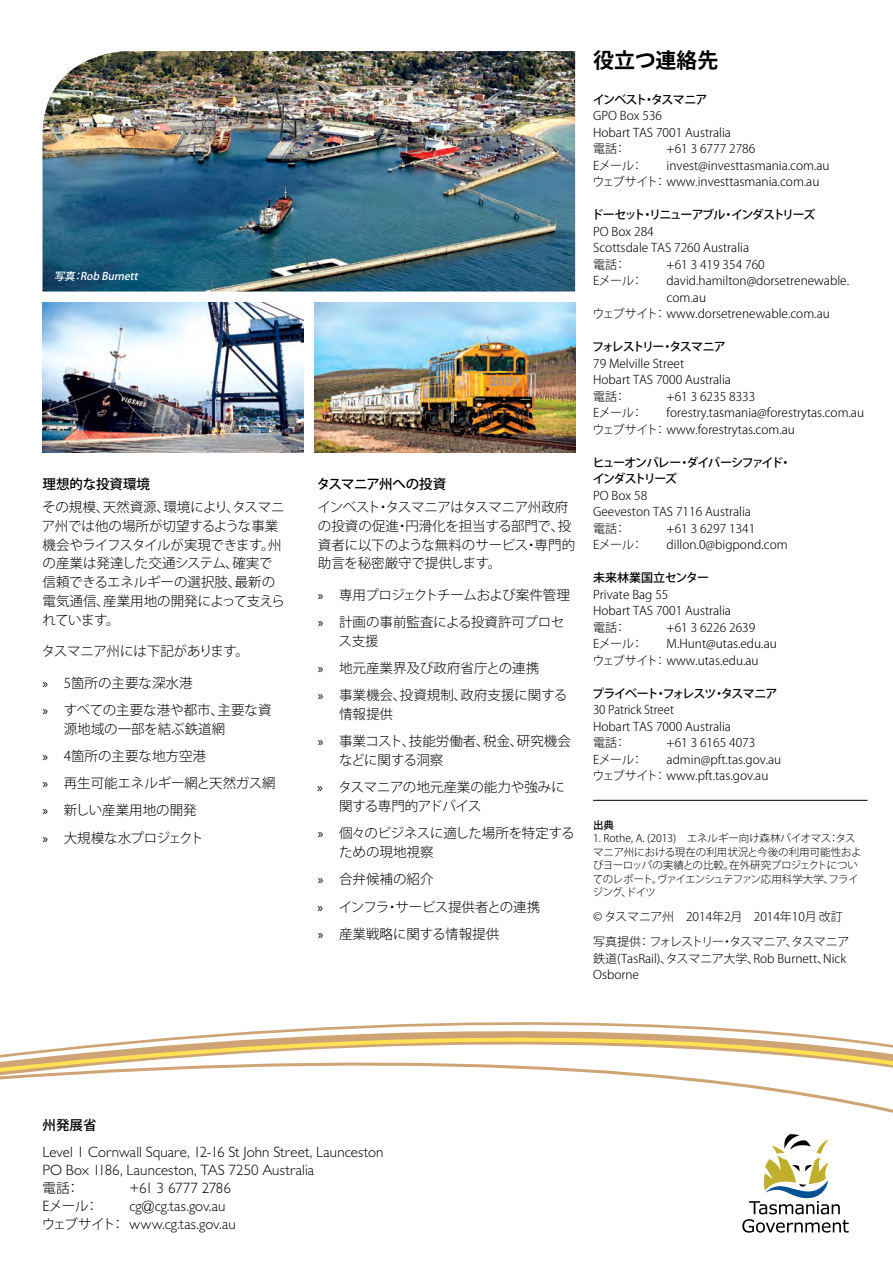
<style>
.page{position:relative;width:893px;height:1263px;background:#fff}
.page>*{position:absolute;margin:0;border:0;box-sizing:border-box;transform-origin:0 0}
.t1{font:700 21px "Koz Go Pro";color:#000}
.t2{font:300 15px/18px "Gill Sans MT Std";letter-spacing:.005em;color:#000}
.t3{font:300 15px "Gill Sans MT Std";letter-spacing:-.025em;color:#000}
.t4{font:300 13.5px/27.3px "Koz Go Pro";color:#000}
.t5{font:300 13.5px/18.8px "Koz Go Pro";letter-spacing:-.02em;color:#000}
.t6{font:500 13.5px "Koz Go Pro";letter-spacing:-.01em;color:#000}
.t7{font:500 13.5px "Koz Go Pro";letter-spacing:-.04em;color:#000}
.t8{font:300 12px/16.5px "Koz Go Pro";color:#000}
.t9{font:300 12px/16.5px "Koz Go Pro";color:#000;scale:.96 1}
.t10{font:500 12px/16.5px "Koz Go Pro";letter-spacing:-.1em;color:#000}
.t11{font:500 12px "Koz Go Pro";letter-spacing:-.12em;color:#000}
.t12{font:500 12px "Koz Go Pro";letter-spacing:-.08em;color:#000}
.t13{font:500 12px "Koz Go Pro";letter-spacing:-.13em;color:#000}
.t14{font:500 12px "Koz Go Pro";letter-spacing:-.075em;color:#000}
.t15{font:500 12px "Koz Go Pro";color:#000}
.t16{font:300 10.5px/13.5px "Koz Go Pro";letter-spacing:-.01em;color:#000}
.t17{font:italic 500 10.5px "Koz Go Pro";color:#fff}
.t18{font:500 10.5px "Koz Go Pro";color:#000}
.s1{font-family:"Myriad Pro";font-weight:400}
.s2{font-family:"Koz Go Pro";font-size:13.5px}
</style>
<div class="page">
<svg style="left:742px;top:1134px;width:107px;height:99px"></svg>
<svg style="left:0;top:1065px;width:893px;height:48px"></svg>
<svg style="left:0;top:1022px;width:893px;height:43px"></svg>
<img style="left:43px;top:51px;width:532px;height:240px">
<img style="left:43px;top:302px;width:260px;height:151px">
<img style="left:314px;top:302px;width:261px;height:151px">
<hr style="left:593px;top:800px;width:274px;height:1px;background:#000">
<p class="t17" style="left:54px;top:270px;width:88px">写真：Rob Burnett</p>
<p class="t6" style="left:43px;top:475px;width:109px">理想的な投資環境</p>
<p class="t4" style="left:42px;top:498px;width:244px;line-height:18.8px">その規模、天然資源、環境により、タスマニア州では他の場所が切望するような事業機会やライフスタイルが実現できます。州の産業は発達した交通システム、確実で信頼できるエネルギーの選択肢、最新の電気通信、産業用地の開発によって支えられています。</p>
<p class="t5" style="left:42px;top:642px;width:209px">タスマニア州には下記があります。</p>
<p class="t4" style="left:43px;top:669px;width:231px"><span class="s1">»</span> 5箇所の主要な深水港<br><span class="s1">»</span> すべての主要な港や都市、主要な資</p>
<p class="t4" style="left:43px;top:715px;width:235px;text-indent:21px">源地域の一部を結ぶ鉄道網<br><span class="s1">»</span> 4箇所の主要な地方空港<br><span class="s1">»</span> 再生可能エネルギー網と天然ガス網<span class="s1">»</span> 新しい産業用地の開発<br><span class="s1">»</span> 大規模な水プロジェクト</p>
<p class="t7" style="left:317px;top:475px;width:131px">タスマニア州への投資</p>
<p class="t5" style="left:318px;top:498px;width:259px">インベスト・タスマニアはタスマニア州政府の投資の促進・円滑化を担当する部門で、投資者に以下のような無料のサービス・専門的助言を秘密厳守で提供します。</p>
<p class="t5" style="left:318px;top:581px;width:253px;line-height:27.3px"><span class="s1">»</span> 専用プロジェクトチームおよび案件管理<span class="s1">»</span> 計画の事前監査による投資許可プロセ</p>
<p class="t4" style="left:318px;top:627px;width:251px;text-indent:21px">ス支援<br><span class="s1">»</span> 地元産業界及び政府省庁との連携<br><span class="s1">»</span> 事業機会、投資規制、政府支援に関する</p>
<p class="t4" style="left:318px;top:701px;width:255px;text-indent:21px">情報提供<br><span class="s1">»</span> 事業コスト、技能労働者、税金、研究機会</p>
<p class="t4" style="left:317px;top:747px;width:249px;text-indent:22px">などに関する洞察<br><span class="s1">»</span> タスマニアの地元産業の能力や強みに</p>
<p class="t5" style="left:318px;top:793px;width:258px;line-height:27.3px;text-indent:21px">関する専門的アドバイス<br><span class="s1">»</span> 個々のビジネスに適した場所を特定する</p>
<p class="t4" style="left:318px;top:839px;width:224px;text-indent:22px">ための現地視察<br><span class="s1">»</span> 合弁候補の紹介<br><span class="s1">»</span> インフラ・サービス提供者との連携<span class="s1">»</span> 産業戦略に関する情報提供</p>
<h1 class="t1" style="left:593px;top:47px;width:127px">役立つ連絡先</h1>
<p class="t14" style="left:593px;top:92px;width:116px">インベスト・タスマニア</p>
<p class="t8" style="left:593px;top:108px;width:139px">GPO Box 536<br>Hobart TAS 7001 Australia電話：</p>
<p class="t8" style="left:667px;top:141px;width:90px">+61 3 6777 2786</p>
<p class="t8" style="left:593px;top:157px;width:52px">Eメール：</p>
<p class="t8" style="left:593px;top:157px;width:239px;text-indent:74px">invest@investtasmania.com.auウェブサイト： www.investtasmania.com.au</p>
<p class="t11" style="left:591px;top:207px;width:226px">ドーセット・リニューアブル・インダストリーズ</p>
<p class="t8" style="left:593px;top:223px;width:157px">PO Box 284<br>Scottsdale TAS 7260 Australia電話：</p>
<p class="t8" style="left:667px;top:256px;width:100px">+61 3 419 354 760</p>
<p class="t8" style="left:593px;top:273px;width:52px">Eメール：</p>
<p class="t8" style="left:667px;top:273px;width:184px">david.hamilton@dorsetrenewable.</p>
<p class="t8" style="left:667px;top:289px;width:41px">com.au</p>
<p class="t8" style="left:593px;top:306px;width:239px">ウェブサイト：www.dorsetrenewable.com.au</p>
<p class="t13" style="left:592px;top:339px;width:135px">フォレストリー・タスマニア</p>
<p class="t8" style="left:593px;top:355px;width:139px">79 Melville Street<br>Hobart TAS 7000 Australia電話：</p>
<p class="t8" style="left:667px;top:388px;width:90px">+61 3 6235 8333</p>
<p class="t8" style="left:593px;top:405px;width:273px;text-indent:74px">forestry.tasmania@forestrytas.com.auウェブサイト： www.forestrytas.com.au</p>
<p class="t10" style="left:593px;top:455px;width:200px">ヒューオンバレー・ダイバーシファイド・インダストリーズ</p>
<p class="t8" style="left:593px;top:487px;width:159px">PO Box 58<br>Geeveston TAS 7116 Australia電話：</p>
<p class="t8" style="left:593px;top:405px;width:52px">Eメール：</p>
<p class="t8" style="left:667px;top:520px;width:90px">+61 3 6297 1341</p>
<p class="t8" style="left:593px;top:537px;width:52px">Eメール：</p>
<p class="t8" style="left:667px;top:537px;width:123px">dillon.0@bigpond.com</p>
<p class="t15" style="left:593px;top:570px;width:118px">未来林業国立センター</p>
<p class="t8" style="left:593px;top:586px;width:139px">Private Bag 55<br>Hobart TAS 7001 Australia電話：</p>
<p class="t8" style="left:667px;top:619px;width:90px">+61 3 6226 2639</p>
<p class="t8" style="left:593px;top:636px;width:52px">Eメール：</p>
<p class="t8" style="left:593px;top:636px;width:186px;text-indent:74px">M.Hunt@utas.edu.auウェブサイト：www.utas.edu.au</p>
<p class="t12" style="left:592px;top:686px;width:187px">プライベート・フォレスツ・タスマニア</p>
<p class="t9" style="left:593px;top:702px;width:145px">30 Patrick Street<br>Hobart TAS 7000 Australia電話：</p>
<p class="t8" style="left:667px;top:735px;width:90px">+61 3 6165 4073</p>
<p class="t8" style="left:593px;top:751px;width:190px;text-indent:74px">admin@pft.tas.gov.auウェブサイト： www.pft.tas.gov.au</p>
<p class="t8" style="left:593px;top:751px;width:52px">Eメール：</p>
<p class="t18" style="left:593px;top:818px;width:22px">出典</p>
<p class="t16" style="left:593px;top:831px;width:270px">1. Rothe, A. (2013)　エネルギー向け森林バイオマス：タスマニア州における現在の利用状況と今後の利用可能性およびヨーロッパの実績との比較。在外研究プロジェクトについてのレポート。ヴァイエンシュテファン応用科学大学、フライジング、ドイツ</p>
<p class="t8" style="left:593px;top:904px;width:258px;line-height:25px">© タスマニア州　2014年2月　2014年10月改訂写真提供：フォレストリー・タスマニア、タスマニア</p>
<p class="t8" style="left:593px;top:950px;width:255px">鉄道(TasRail)、タスマニア大学、Rob Burnett、Nick<br>Osborne</p>
<p class="t6" style="left:43px;top:1116px;width:55px">州発展省</p>
<p class="t2" style="left:43px;top:1142px;width:343px">Level 1 Cornwall Square, 12-16 St John Street, Launceston<br>PO Box 1186, Launceston, TAS 7250 Australia</p>
<p class="t4" style="left:43px;top:1174px;width:39px">電話：</p>
<p class="t3" style="left:130px;top:1178px;width:103px">+61 3 6777 2786</p>
<p class="t4" style="left:43px;top:1192px;width:58px">Eメール：</p>
<p class="t2" style="left:42px;top:1196px;width:195px;text-indent:88px">cg@cg.tas.gov.au<span class="s2">ウェブサイト：</span> www.cg.tas.gov.au</p>
</div>
